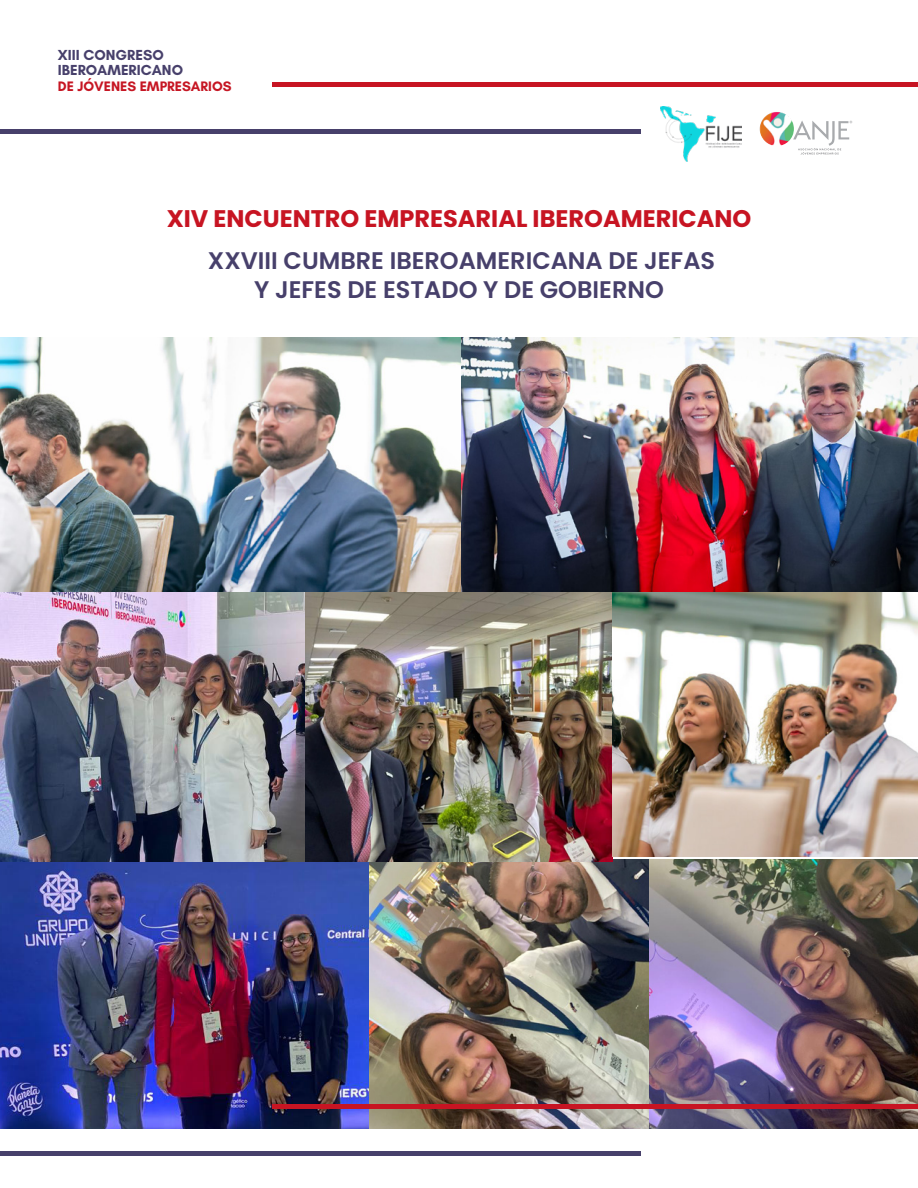
<style>
.page{position:relative;width:918px;height:1188px;background:#fff}
.page>*{position:absolute;margin:0;border:0;box-sizing:border-box;transform-origin:0 0}
.t1{font:600 24px/28.8px "Poppins";color:#47406b;text-align:center}
.t2{font:700 24px "Poppins";color:#c71422}
.t3{font:700 14.85px/15.1px "Glacial Indifference";color:#47406b}
.t4{font:700 13.95px "Glacial Indifference";color:#c61623}
</style>
<div class="page">
<img style="left:0;top:862px;width:370px;height:266px">
<img style="left:370px;top:859px;width:548px;height:269px">
<img style="left:661px;top:106px;width:80px;height:56px">
<svg style="left:793px;top:120px;width:59px;height:34px"></svg>
<img style="left:760px;top:112px;width:34px;height:34px;border-radius:17px">
<hr style="left:272px;top:82px;width:646px;height:4px;background:#c71422">
<hr style="left:0;top:129px;width:641px;height:4px;background:#47406b">
<hr style="left:272px;top:1105px;width:646px;height:4px;background:#c71422">
<hr style="left:0;top:1151px;width:641px;height:4px;background:#47406b">
<img style="left:0;top:337px;width:918px;height:256px">
<img style="left:0;top:593px;width:306px;height:269px">
<img style="left:306px;top:593px;width:306px;height:269px">
<img style="left:612px;top:593px;width:306px;height:264px">
<p class="t3" style="left:58px;top:47px;width:127px">XIII CONGRESO<br>IBEROAMERICANO</p>
<p class="t4" style="left:58px;top:77px;width:175px">DE JÓVENES EMPRESARIOS</p>
<p class="t2" style="left:167px;top:205px;width:586px">XIV ENCUENTRO EMPRESARIAL IBEROAMERICANO</p>
<p class="t1" style="left:208px;top:246px;width:509px">XXVIII CUMBRE IBEROAMERICANA DE JEFAS<br>Y JEFES DE ESTADO Y DE GOBIERNO</p>
</div>
